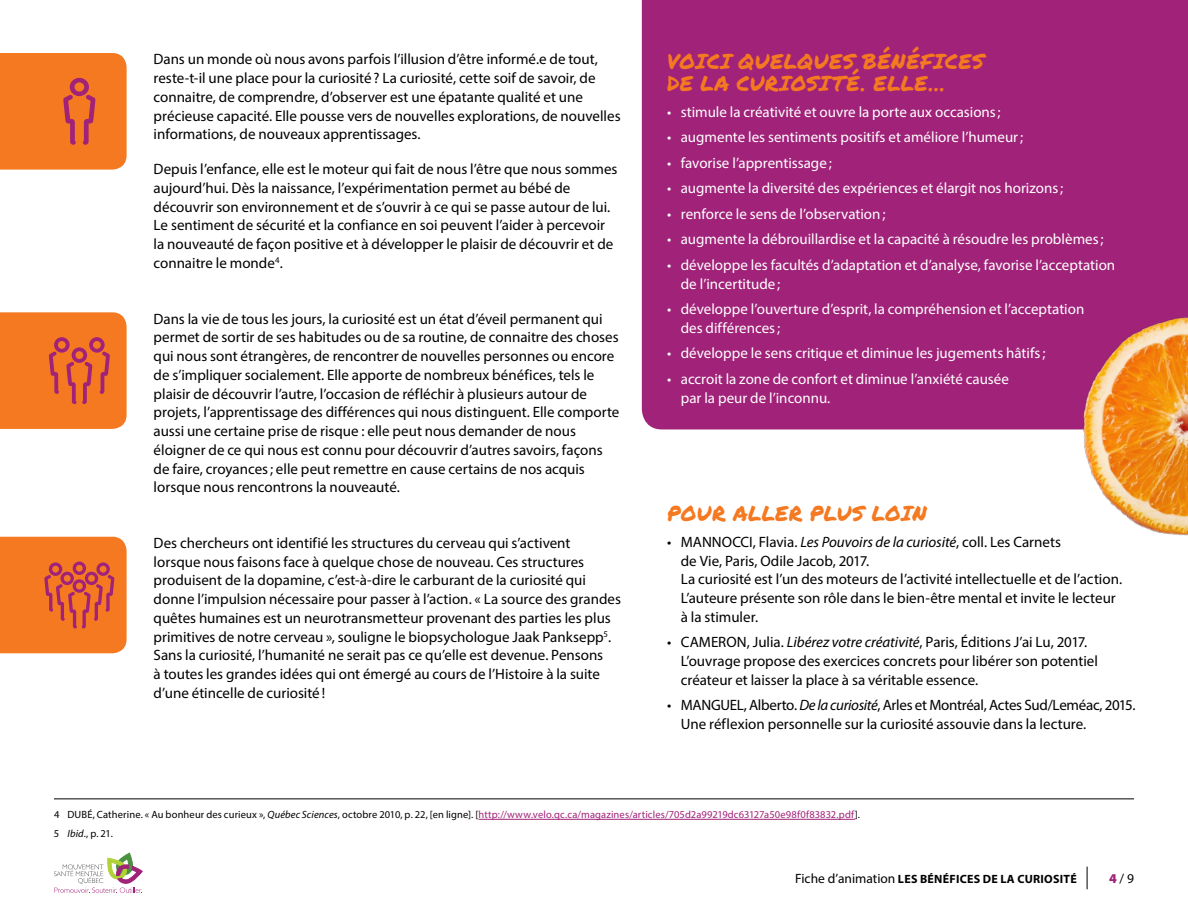
<style>
.page{position:relative;width:1188px;height:918px;background:#fff}
.page>*{position:absolute;margin:0;border:0;box-sizing:border-box;transform-origin:0 0}
.t1{font:21px/22.5px "Permanent Marker";letter-spacing:.025em;color:#f47920}
.t2{font:15px/18.8px "Myriad Pro";color:#000}
.t3{font:15px/18.8px "Myriad Pro";color:#fff}
.t4{font:13.5px "Myriad Pro";color:#000}
.t5{font:700 12px "Myriad Pro";letter-spacing:.02em;color:#000}
.t6{font:10.5px/18.8px "Myriad Pro";letter-spacing:.01em;color:#000}
.s1{font-style:italic}
.s2{color:#a12279}
.s3{font-weight:400;font-size:13.5px}
.s4{font-weight:900;color:#a12279}
</style>
<div class="page">
<svg style="left:54px;top:853px;width:88px;height:40px"></svg>
<svg style="left:1087px;top:867px;width:1px;height:22px"></svg>
<div style="left:642px;top:0;width:546px;height:429px;background:#a12279"></div>
<svg style="left:0;top:53px;width:127px;height:117px"></svg>
<svg style="left:0;top:312px;width:127px;height:117px"></svg>
<svg style="left:0;top:537px;width:127px;height:116px"></svg>
<hr style="left:479px;top:819px;width:376px;height:1px;background:#a12279">
<hr style="left:54px;top:798px;width:1080px;height:1px;background:#000">
<img style="left:1041px;top:298px;width:147px;height:238px">
<p class="t2" style="left:154px;top:50px;width:469px">Dans un monde où nous avons parfois l’illusion d’être informé.e de tout, reste-t-il une place pour la curiosité? La curiosité, cette soif de savoir, de connaitre, de comprendre, d’observer est une épatante qualité et une précieuse capacité. Elle pousse vers de nouvelles explorations, de nouvelles informations, de nouveaux apprentissages.</p>
<p class="t2" style="left:154px;top:160px;width:465px">Depuis l’enfance, elle est le moteur qui fait de nous l’être que nous sommes aujourd’hui. Dès la naissance, l’expérimentation permet au bébé de découvrir son environnement et de s’ouvrir à ce qui se passe autour de lui.<br>Le sentiment de sécurité et la confiance en soi peuvent l’aider à percevoir la nouveauté de façon positive et à développer le plaisir de découvrir et de connaitre le monde<sup>4</sup>.</p>
<p class="t2" style="left:154px;top:309px;width:467px">Dans la vie de tous les jours, la curiosité est un état d’éveil permanent qui permet de sortir de ses habitudes ou de sa routine, de connaitre des choses qui nous sont étrangères, de rencontrer de nouvelles personnes ou encore de s’impliquer socialement. Elle apporte de nombreux bénéfices, tels le plaisir de découvrir l’autre, l’occasion de réfléchir à plusieurs autour de projets, l’apprentissage des différences qui nous distinguent. Elle comporte aussi une certaine prise de risque : elle peut nous demander de nous éloigner de ce qui nous est connu pour découvrir d’autres savoirs, façons de faire, croyances; elle peut remettre en cause certains de nos acquis lorsque nous rencontrons la nouveauté.</p>
<p class="t2" style="left:154px;top:533px;width:469px">Des chercheurs ont identifié les structures du cerveau qui s’activent lorsque nous faisons face à quelque chose de nouveau. Ces structures produisent de la dopamine, c’est-à-dire le carburant de la curiosité qui donne l’impulsion nécessaire pour passer à l’action. « La source des grandes quêtes humaines est un neurotransmetteur provenant des parties les plus primitives de notre cerveau », souligne le biopsychologue Jaak Panksepp<sup>5</sup>.<br>Sans la curiosité, l’humanité ne serait pas ce qu’elle est devenue. Pensons<br>à toutes les grandes idées qui ont émergé au cours de l’Histoire à la suite d’une étincelle de curiosité!</p>
<h1 class="t1" style="left:667px;top:49px;width:319px">VOICI QUELQUES BÉNÉFICES<br>DE LA CURIOSITÉ. ELLE…</h1>
<p class="t3" style="left:667px;top:102px;width:335px">• stimule la créativité et ouvre la porte aux occasions;</p>
<p class="t3" style="left:667px;top:128px;width:357px">• augmente les sentiments positifs et améliore l’humeur;</p>
<p class="t3" style="left:667px;top:153px;width:166px">• favorise l’apprentissage ;</p>
<p class="t3" style="left:667px;top:179px;width:397px">• augmente la diversité des expériences et élargit nos horizons;</p>
<p class="t3" style="left:667px;top:204px;width:220px">• renforce le sens de l’observation;</p>
<p class="t3" style="left:667px;top:230px;width:438px">• augmente la débrouillardise et la capacité à résoudre les problèmes;</p>
<p class="t3" style="left:681px;top:255px;width:436px;text-indent:-14px">• développe les facultés d’adaptation et d’analyse, favorise l’acceptation de l’incertitude;</p>
<p class="t3" style="left:681px;top:299px;width:405px;text-indent:-14px">• développe l’ouverture d’esprit, la compréhension et l’acceptation des différences;</p>
<p class="t3" style="left:667px;top:344px;width:380px">• développe le sens critique et diminue les jugements hâtifs;</p>
<p class="t3" style="left:681px;top:369px;width:330px;text-indent:-14px">• accroit la zone de confort et diminue l’anxiété causée par la peur de l’inconnu.</p>
<h1 class="t1" style="left:667px;top:502px;width:261px">POUR ALLER PLUS LOIN</h1>
<p class="t2" style="left:681px;top:532px;width:443px;text-indent:-14px">• MANNOCCI, Flavia. <span class="s1">Les Pouvoirs de la curiosité</span>, coll. Les Carnets<br>de Vie, Paris, Odile Jacob, 2017.<br>La curiosité est l’un des moteurs de l’activité intellectuelle et de l’action.<br>L’auteure présente son rôle dans le bien-être mental et invite le lecteur à la stimuler.</p>
<p class="t2" style="left:681px;top:633px;width:419px;text-indent:-14px">• CAMERON, Julia. <span class="s1">Libérez votre créativité</span>, Paris, Éditions J’ai Lu, 2017.<br>L’ouvrage propose des exercices concrets pour libérer son potentiel créateur et laisser la place à sa véritable essence.</p>
<p class="t2" style="left:681px;top:696px;width:456px;text-indent:-14px">• MANGUEL, Alberto. <span class="s1">De la curiosité</span>, Arles et Montréal, Actes Sud/Leméac, 2015.<br>Une réflexion personnelle sur la curiosité assouvie dans la lecture.</p>
<p class="t6" style="left:54px;top:805px;width:808px">4 DUBÉ, Catherine. « Au bonheur des curieux », <span class="s1">Québec Sciences</span>, octobre 2010, p. 22, [en ligne]. [<span class="s2">http://www.velo.qc.ca/magazines/articles/705d2a99219dc63127a50e98f0f83832.pdf</span>].<br>5 <span class="s1">Ibid</span>., p. 21.</p>
<p class="t5" style="left:795px;top:871px;width:283px"><span class="s3">Fiche d’animation</span> LES BÉNÉFICES DE LA CURIOSITÉ</p>
<p class="t4" style="left:1109px;top:870px;width:26px"><span class="s4">4</span>/ 9</p>
</div>
